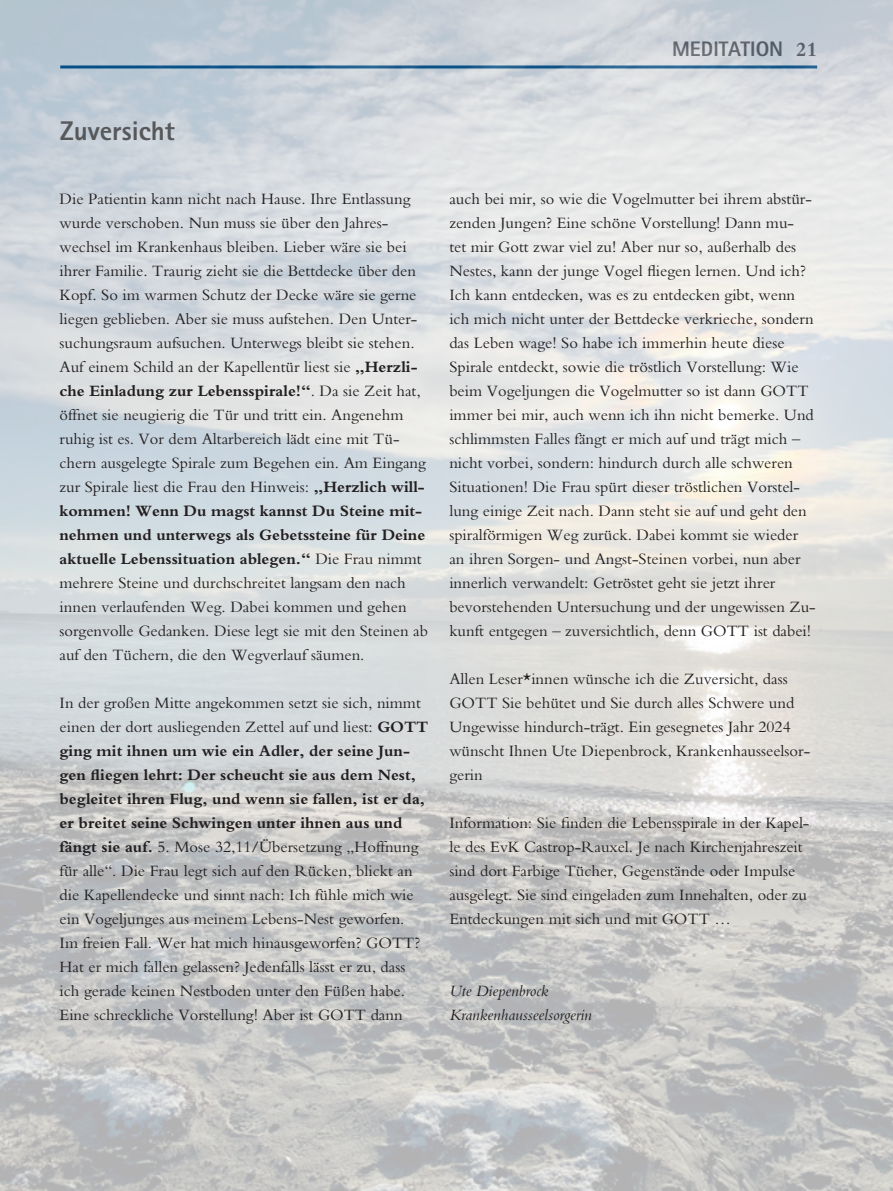
<style>
.page{position:relative;width:893px;height:1191px;background:#fff}
.page>*{position:absolute;margin:0;border:0;box-sizing:border-box;transform-origin:0 0}
.t1{font:800 27px "Rotis Sans Serif";color:#57585a}
.t2{font:800 21px "Rotis Sans Serif";color:#636366}
.t3{font:700 21px "M Bembo";color:#636366}
.t4{font:16.5px/24px "M Bembo";color:#231f20}
.t5{font:italic 16.5px "M Bembo";color:#231f20}
.s1{font-weight:700}
</style>
<div class="page">
<img style="left:1px;top:0;width:892px;height:1191px">
<p class="t2" style="left:672px;top:36px;width:113px">MEDITATION</p>
<p class="t3" style="left:796px;top:38px;width:22px">21</p>
<p class="t1" style="left:60px;top:114px;width:116px">Zuversicht</p>
<p class="t4" style="left:60px;top:187px;width:370px">Die Patientin kann nicht nach Hause. Ihre Entlassung wurde verschoben. Nun muss sie über den Jahres&shy;wechsel im Krankenhaus bleiben. Lieber wäre sie bei ihrer Familie. Traurig zieht sie die Bettdecke über den Kopf. So im warmen Schutz der Decke wäre sie gerne liegen geblieben. Aber sie muss aufstehen. Den Unter&shy;suchungsraum aufsuchen. Unterwegs bleibt sie stehen.<br>Auf einem Schild an der Kapellentür liest sie <span class="s1">„Herzli&shy;che Einladung zur Lebensspirale!“</span>. Da sie Zeit hat, öffnet sie neugierig die Tür und tritt ein. Angenehm ruhig ist es. Vor dem Altarbereich lädt eine mit Tü&shy;chern ausgelegte Spirale zum Begehen ein. Am Eingang zur Spirale liest die Frau den Hinweis: <span class="s1">„Herzlich will&shy;kommen! Wenn Du magst kannst Du Steine mit&shy;nehmen und unterwegs als Gebetssteine für Deine aktuelle Lebenssituation ablegen.“</span> Die Frau nimmt mehrere Steine und durchschreitet langsam den nach innen verlaufenden Weg. Dabei kommen und gehen sorgenvolle Gedanken. Diese legt sie mit den Steinen ab auf den Tüchern, die den Wegverlauf säumen.</p>
<p class="t4" style="left:60px;top:691px;width:370px">In der großen Mitte angekommen setzt sie sich, nimmt einen der dort ausliegenden Zettel auf und liest: <span class="s1">GOTT ging mit ihnen um wie ein Adler, der seine Jun&shy;gen fliegen lehrt: Der scheucht sie aus dem Nest, begleitet ihren Flug, und wenn sie fallen, ist er da, er breitet seine Schwingen unter ihnen aus und fängt sie auf.</span> 5. Mose 32,11/Übersetzung „Hoffnung für alle“. Die Frau legt sich auf den Rücken, blickt an die Kapellendecke und sinnt nach: Ich fühle mich wie ein Vogeljunges aus meinem Lebens-Nest geworfen.<br>Im freien Fall. Wer hat mich hinausgeworfen? GOTT?<br>Hat er mich fallen gelassen? Jedenfalls lässt er zu, dass ich gerade keinen Nestboden unter den Füßen habe.<br>Eine schreckliche Vorstellung! Aber ist GOTT dann</p>
<p class="t4" style="left:449px;top:187px;width:368px">auch bei mir, so wie die Vogelmutter bei ihrem abstür&shy;zenden Jungen? Eine schöne Vorstellung! Dann mu-<br>tet mir Gott zwar viel zu! Aber nur so, außerhalb des Nestes, kann der junge Vogel fliegen lernen. Und ich?<br>Ich kann entdecken, was es zu entdecken gibt, wenn ich mich nicht unter der Bettdecke verkrieche, sondern das Leben wage! So habe ich immerhin heute diese Spirale entdeckt, sowie die tröstlich Vorstellung: Wie beim Vogeljungen die Vogelmutter so ist dann GOTT immer bei mir, auch wenn ich ihn nicht bemerke. Und schlimmsten Falles fängt er mich auf und trägt mich – nicht vorbei, sondern: hindurch durch alle schweren Situationen! Die Frau spürt dieser tröstlichen Vorstel&shy;lung einige Zeit nach. Dann steht sie auf und geht den spiralförmigen Weg zurück. Dabei kommt sie wieder an ihren Sorgen- und Angst-Steinen vorbei, nun aber innerlich verwandelt: Getröstet geht sie jetzt ihrer bevorstehenden Untersuchung und der ungewissen Zu&shy;kunft entgegen – zuversichtlich, denn GOTT ist dabei!</p>
<p class="t4" style="left:449px;top:667px;width:362px">Allen Leser*innen wünsche ich die Zuversicht, dass GOTT Sie behütet und Sie durch alles Schwere und Ungewisse hindurch-trägt. Ein gesegnetes Jahr 2024 wünscht Ihnen Ute Diepenbrock, Krankenhausseelsor&shy;gerin</p>
<p class="t4" style="left:449px;top:811px;width:362px">Information: Sie finden die Lebensspirale in der Kapel&shy;le des EvK Castrop-Rauxel. Je nach Kirchenjahreszeit sind dort Farbige Tücher, Gegenstände oder Impulse ausgelegt. Sie sind eingeladen zum Innehalten, oder zu Entdeckungen mit sich und mit GOTT …</p>
<p class="t5" style="left:449px;top:982px;width:101px">Ute Diepenbrock</p>
<p class="t5" style="left:449px;top:1006px;width:144px">Krankenhausseelsorgerin</p>
</div>
